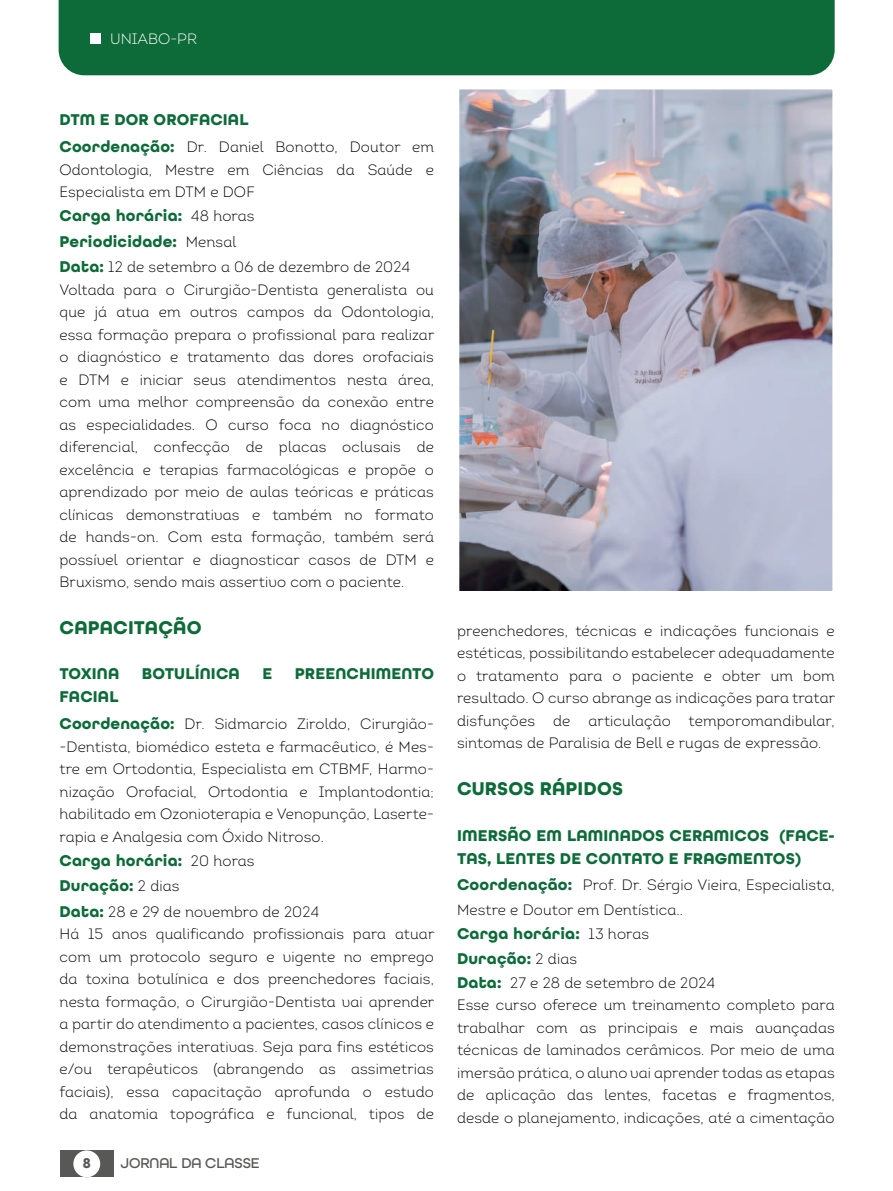
<style>
.page{position:relative;width:893px;height:1191px;background:#fff}
.page>*{position:absolute;margin:0;border:0;box-sizing:border-box;transform-origin:0 0}
.t1{font:700 19.5px "All Round Gothic";letter-spacing:.01em;color:#0d6b39}
.t2{font:700 16.5px/25.5px "All Round Gothic";letter-spacing:.01em;color:#0d6b39}
.t3{font:15px/22.5px "Intro Light Alt";letter-spacing:.01em;color:#000}
.t4{font:500 15px "All Round Gothic";letter-spacing:-.01em;color:#585857}
.t5{font:15px "Intro Light Alt";color:#fff}
.t6{font:700 15px "All Round Gothic";color:#585857}
.s1{font-family:"All Round Gothic";font-weight:700;font-size:16.5px;color:#0d6b39}
.s2{font-family:"Intro Light Alt";font-weight:400;font-size:15px;color:#000}
</style>
<div class="page">
<div style="left:60px;top:1150px;width:54px;height:27px;background:#585857"></div>
<div style="left:73px;top:1150px;width:27px;height:27px;background:#fff;border-radius:50%"></div>
<div style="left:59px;top:0;width:776px;height:75px;background:#0d6b39"></div>
<div style="left:90px;top:33px;width:11px;height:11px;background:#fff"></div>
<img style="left:460px;top:90px;width:372px;height:500px">
<div style="left:455px;top:85px;width:382px;height:510px;border:4px solid #fff"></div>
<p class="t5" style="left:110px;top:29px;width:88px">UNIABO-PR</p>
<p class="t2" style="left:60px;top:107px;width:191px">DTM E DOR OROFACIAL</p>
<p class="t3" style="left:60px;top:136px;width:376px;text-align:justify"><span class="s1">Coordenação:</span> Dr. Daniel Bonotto, Doutor em Odontologia, Mestre em Ciências da Saúde e Especialista em DTM e DOF</p>
<p class="t2" style="left:60px;top:203px;width:196px">Carga horária: <span class="s2">48 horas<br></span>Periodicidade: <span class="s2">Mensal</span></p>
<p class="t3" style="left:60px;top:256px;width:376px"><span class="s1">Data:</span> 12 de setembro a 06 de dezembro de 2024<br>Voltada para o Cirurgião-Dentista generalista ou que já atua em outros campos da Odontologia, essa formação prepara o profissional para realizar o diagnóstico e tratamento das dores orofaciais e DTM e iniciar seus atendimentos nesta área, com uma melhor compreensão da conexão entre as especialidades. O curso foca no diagnóstico diferencial, confecção de placas oclusais de excelência e terapias farmacológicas e propõe o aprendizado por meio de aulas teóricas e práticas clínicas demonstrativas e também no formato de hands-on. Com esta formação, também será possível orientar e diagnosticar casos de DTM e Bruxismo, sendo mais assertivo com o paciente.</p>
<h1 class="t1" style="left:60px;top:615px;width:144px">CAPACITAÇÃO</h1>
<p class="t2" style="left:60px;top:660px;width:61px">TOXINA</p>
<p class="t2" style="left:142px;top:660px;width:99px">BOTULÍNICA</p>
<p class="t2" style="left:262px;top:660px;width:11px">E</p>
<p class="t2" style="left:295px;top:660px;width:141px">PREENCHIMENTO</p>
<p class="t2" style="left:60px;top:684px;width:61px">FACIAL</p>
<p class="t3" style="left:60px;top:712px;width:376px;text-align:justify"><span class="s1">Coordenação:</span> Dr. Sidmarcio Ziroldo, Cirurgião--Dentista, biomédico esteta e farmacêutico, é Mes&shy;tre em Ortodontia, Especialista em CTBMF, Harmo&shy;nização Orofacial, Ortodontia e Implantodontia; habilitado em Ozonioterapia e Venopunção, Laserte&shy;rapia e Analgesia com Óxido Nitroso.</p>
<p class="t2" style="left:60px;top:847px;width:197px">Carga horária: <span class="s2">20 horas<br></span>Duração: <span class="s2">2 dias</span></p>
<p class="t3" style="left:60px;top:900px;width:376px"><span class="s1">Data:</span> 28 e 29 de novembro de 2024<br>Há 15 anos qualificando profissionais para atuar com um protocolo seguro e vigente no emprego da toxina botulínica e dos preenchedores faciais, nesta formação, o Cirurgião-Dentista vai aprender a partir do atendimento a pacientes, casos clínicos e demonstrações interativas. Seja para fins estéticos e/ou terapêuticos (abrangendo as assimetrias faciais), essa capacitação aprofunda o estudo da anatomia topográfica e funcional, tipos de</p>
<p class="t6" style="left:83px;top:1153px;width:10px">8</p>
<p class="t4" style="left:121px;top:1153px;width:141px">JORNAL DA CLASSE</p>
<p class="t3" style="left:457px;top:619px;width:379px;text-align:justify">preenchedores, técnicas e indicações funcionais e estéticas, possibilitando estabelecer adequadamente o tratamento para o paciente e obter um bom resultado. O curso abrange as indicações para tratar disfunções de articulação temporomandibular, sintomas de Paralisia de Bell e rugas de expressão.</p>
<h1 class="t1" style="left:457px;top:776px;width:167px">CURSOS RÁPIDOS</h1>
<p class="t2" style="left:457px;top:824px;width:379px;line-height:23.2px">IMERSÃO EM LAMINADOS CERAMICOS (FACE-<br>TAS, LENTES DE CONTATO E FRAGMENTOS)</p>
<p class="t3" style="left:457px;top:872px;width:379px;line-height:25.5px"><span class="s1">Coordenação:</span> Prof. Dr. Sérgio Vieira, Especialista,<br>Mestre e Doutor em Dentística..</p>
<p class="t2" style="left:457px;top:922px;width:194px;line-height:24px">Carga horária: <span class="s2">13 horas<br></span>Duração: <span class="s2">2 dias</span></p>
<p class="t3" style="left:457px;top:971px;width:379px"><span class="s1">Data:</span> 27 e 28 de setembro de 2024<br>Esse curso oferece um treinamento completo para trabalhar com as principais e mais avançadas técnicas de laminados cerâmicos. Por meio de uma imersão prática, o aluno vai aprender todas as etapas de aplicação das lentes, facetas e fragmentos, desde o planejamento, indicações, até a cimentação</p>
</div>
